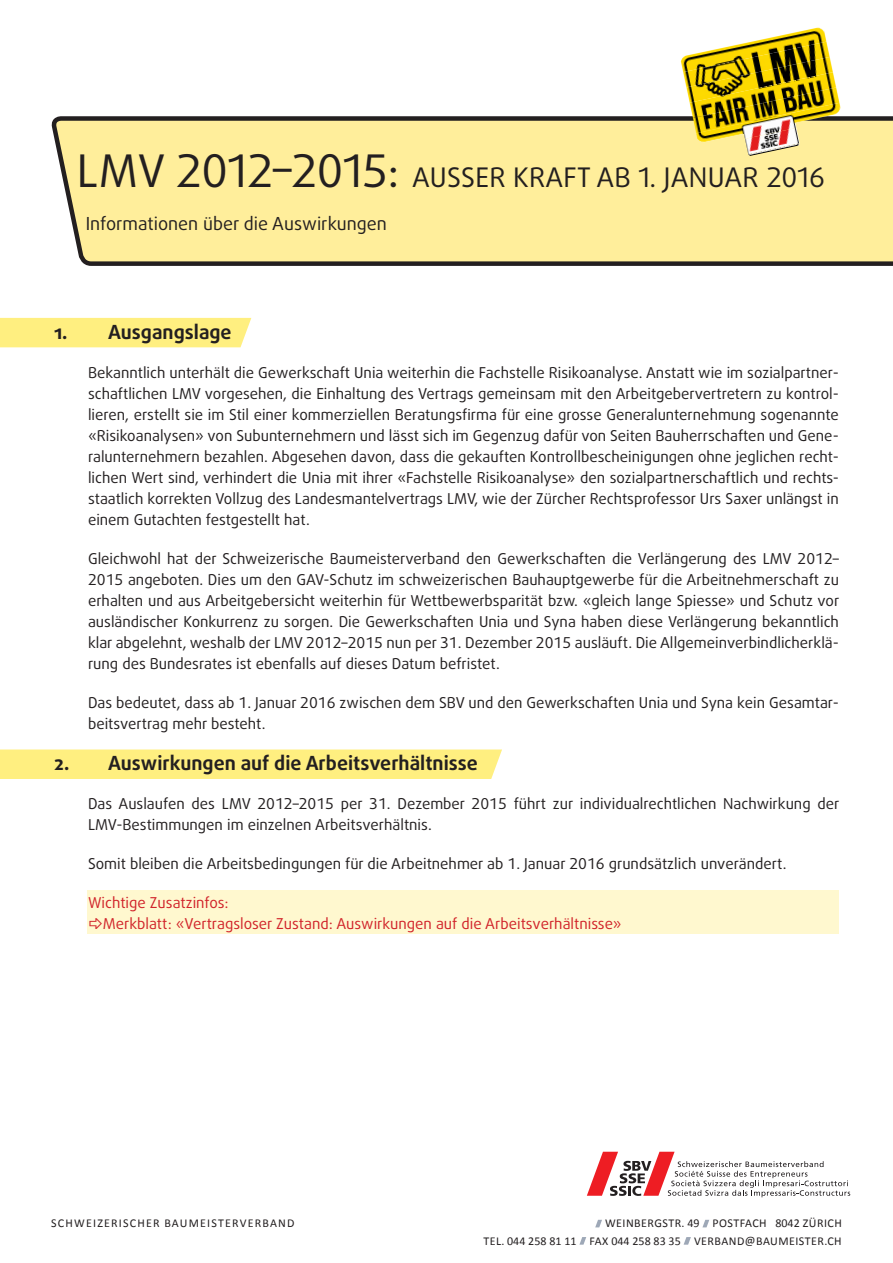
<style>
.page{position:relative;width:893px;height:1263px;background:#fff}
.page>*{position:absolute;margin:0;border:0;box-sizing:border-box;transform-origin:0 0}
.t1{font:27px "Daxline OT";letter-spacing:.01em;color:#231f20}
.Zwischentitel{font:700 19.5px "Daxline OT";color:#231f20}
.t2{font:18px "Daxline OT";color:#231f20}
.Einzug{font:15px/21px "Daxline OT";color:#231f20;text-align:justify}
.Infobox_Text{font:15px "Daxline OT";color:#d1232a}
.t3{font:12px "Calibri";letter-spacing:.04em;color:#231f20}
.t4{font:12px "Calibri";letter-spacing:.1em;color:#231f20}
.s1{font-size:45px}
</style>
<div class="page">
<svg style="left:587px;top:1152px;width:263px;height:45px"></svg>
<svg style="left:595px;top:1220px;width:7px;height:7px"></svg>
<svg style="left:702px;top:1220px;width:7px;height:7px"></svg>
<svg style="left:579px;top:1237px;width:7px;height:8px"></svg>
<svg style="left:684px;top:1237px;width:7px;height:8px"></svg>
<div style="left:0;top:749px;width:502px;height:30px;background:#ffef80"></div>
<div style="left:0;top:318px;width:251px;height:29px;background:#ffef80"></div>
<div style="left:87px;top:891px;width:752px;height:43px;background:#fff8cf"></div>
<svg style="left:53px;top:116px;width:840px;height:150px;background:#f2e297"></svg>
<img style="left:769px;top:28px;width:49px;height:10px">
<img style="left:683px;top:50px;width:147px;height:36px">
<img style="left:686px;top:65px;width:147px;height:35px">
<img style="left:689px;top:81px;width:148px;height:37px">
<img style="left:693px;top:87px;width:147px;height:46px">
<img style="left:696px;top:103px;width:145px;height:39px">
<img style="left:745px;top:128px;width:55px;height:26px">
<img style="left:748px;top:143px;width:52px;height:13px">
<p class="t1" style="left:77px;top:160px;width:750px"><span class="s1">LMV 2012–2015:</span> AUSSER KRAFT AB 1. JANUAR 2016</p>
<p class="t2" style="left:86px;top:212px;width:303px">Informationen über die Auswirkungen</p>
<p class="Zwischentitel" style="left:54px;top:319px;width:179px">1. Ausgangslage</p>
<p class="Einzug" style="left:88px;top:362px;width:752px">Bekanntlich unterhält die Gewerkschaft Unia weiterhin die Fachstelle Risikoanalyse. Anstatt wie im sozialpartner&shy;schaftlichen LMV vorgesehen, die Einhaltung des Vertrags gemeinsam mit den Arbeitgebervertretern zu kontrol&shy;lieren, erstellt sie im Stil einer kommerziellen Beratungsfirma für eine grosse Generalunternehmung sogenannte «Risikoanalysen» von Subunternehmern und lässt sich im Gegenzug dafür von Seiten Bauherrschaften und Gene&shy;ralunternehmern bezahlen. Abgesehen davon, dass die gekauften Kontrollbescheinigungen ohne jeglichen recht&shy;lichen Wert sind, verhindert die Unia mit ihrer «Fachstelle Risikoanalyse» den sozialpartnerschaftlich und rechts&shy;staatlich korrekten Vollzug des Landesmantelvertrags LMV, wie der Zürcher Rechtsprofessor Urs Saxer unlängst in einem Gutachten festgestellt hat.</p>
<p class="Einzug" style="left:88px;top:548px;width:753px">Gleichwohl hat der Schweizerische Baumeisterverband den Gewerkschaften die Verlängerung des LMV 2012– 2015 angeboten. Dies um den GAV-Schutz im schweizerischen Bauhauptgewerbe für die Arbeitnehmerschaft zu erhalten und aus Arbeitgebersicht weiterhin für Wettbewerbsparität bzw. «gleich lange Spiesse» und Schutz vor ausländischer Konkurrenz zu sorgen. Die Gewerkschaften Unia und Syna haben diese Verlängerung bekanntlich klar abgelehnt, weshalb der LMV 2012–2015 nun per 31. Dezember 2015 ausläuft. Die Allgemeinverbindlicherklä&shy;rung des Bundesrates ist ebenfalls auf dieses Datum befristet.</p>
<p class="Einzug" style="left:88px;top:692px;width:752px">Das bedeutet, dass ab 1. Januar 2016 zwischen dem SBV und den Gewerkschaften Unia und Syna kein Gesamtar&shy;beitsvertrag mehr besteht.</p>
<p class="Zwischentitel" style="left:54px;top:750px;width:425px">2. Auswirkungen auf die Arbeitsverhältnisse</p>
<p class="Einzug" style="left:88px;top:793px;width:753px">Das Auslaufen des LMV 2012–2015 per 31. Dezember 2015 führt zur individualrechtlichen Nachwirkung der<br>LMV-Bestimmungen im einzelnen Arbeitsverhältnis.</p>
<p class="Einzug" style="left:88px;top:853px;width:700px">Somit bleiben die Arbeitsbedingungen für die Arbeitnehmer ab 1. Januar 2016 grundsätzlich unverändert.</p>
<p class="Infobox_Text" style="left:88px;top:893px;width:142px">Wichtige Zusatzinfos:</p>
<p class="Infobox_Text" style="left:88px;top:914px;width:535px">⇨Merkblatt: «Vertragsloser Zustand: Auswirkungen auf die Arbeitsverhältnisse»</p>
<p class="t4" style="left:51px;top:1216px;width:245px">SCHWEIZERISCHER BAUMEISTERVERBAND</p>
<p class="t3" style="left:605px;top:1216px;width:238px">WEINBERGSTR. 49 POSTFACH 8042 ZÜRICH</p>
<p class="t3" style="left:483px;top:1233px;width:360px">TEL. 044 258 81 11 FAX 044 258 83 35 VERBAND@BAUMEISTER.CH</p>
</div>
